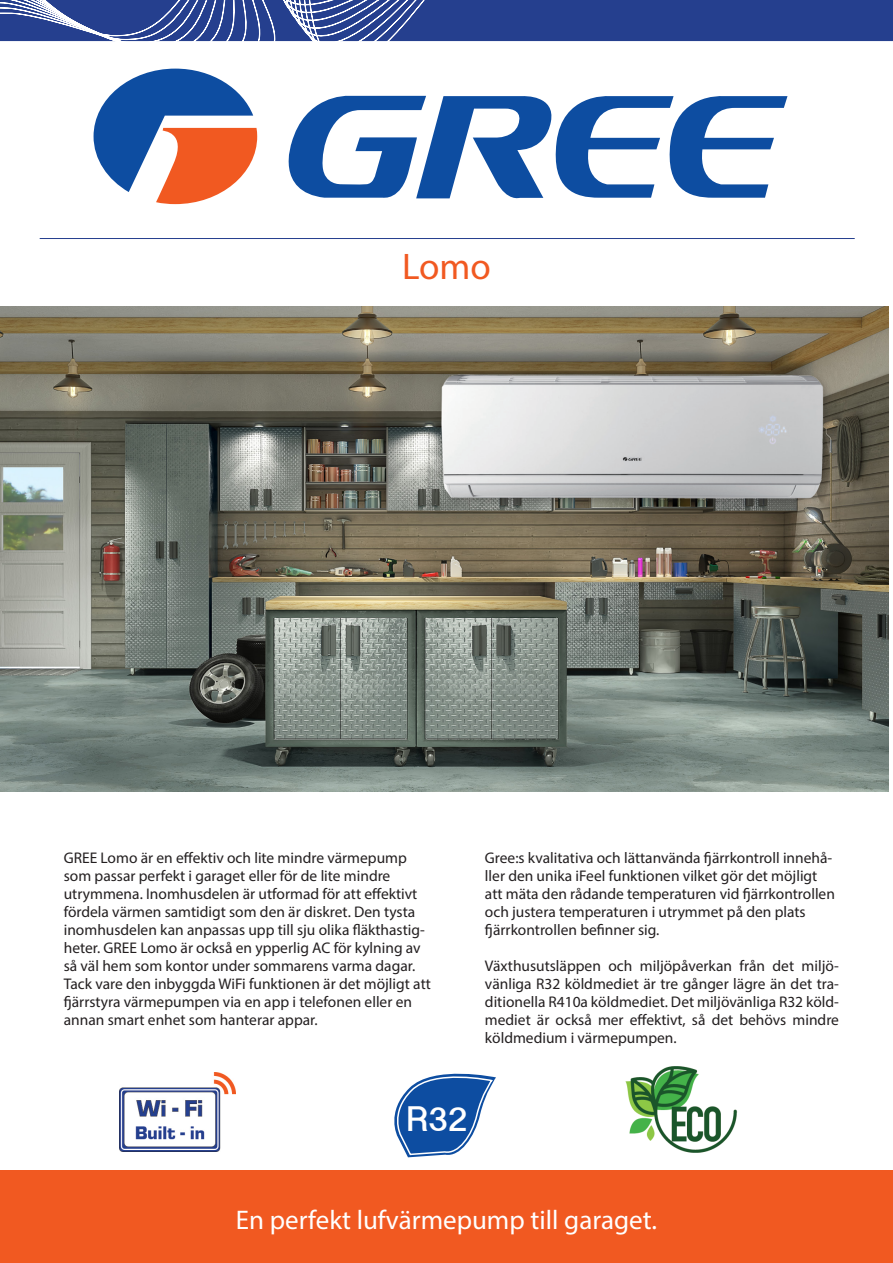
<style>
.page{position:relative;width:893px;height:1263px;background:#fff}
.page>*{position:absolute;margin:0;border:0;box-sizing:border-box;transform-origin:0 0}
.t1{font:37.2px "Myriad Pro";color:#f15921}
.t2{font:700 33px "Telugu Sangam MN";color:#fff}
.t3{font:27px "Myriad Pro";color:#fff}
.t4{font:15.45px/18px "Myriad Pro";color:#231f20}
</style>
<div class="page">
<img style="left:0;top:306px;width:888px;height:485px">
<div style="left:0;top:1170px;width:893px;height:93px;background:#f15921"></div>
<hr style="left:40px;top:238px;width:815px;height:1px;background:#253f8e">
<svg style="left:0;top:0;width:893px;height:204px"></svg>
<img style="left:119px;top:1072px;width:117px;height:80px">
<img style="left:625px;top:1066px;width:112px;height:87px">
<img style="left:416px;top:352px;width:437px;height:178px">
<svg style="left:394px;top:1073px;width:102px;height:84px"></svg>
<p class="t1" style="left:402px;top:243px;width:90px">Lomo</p>
<p class="t4" style="left:64px;top:849px;width:369px">GREE Lomo är en effektiv och lite mindre värmepump som passar perfekt i garaget eller för de lite mindre utrymmena. Inomhusdelen är utformad för att effektivt fördela värmen samtidigt som den är diskret. Den tysta inomhusdelen kan anpassas upp till sju olika fläkthastig&shy;heter. GREE Lomo är också en ypperlig AC för kylning av så väl hem som kontor under sommarens varma dagar.<br>Tack vare den inbyggda WiFi funktionen är det möjligt att fjärrstyra värmepumpen via en app i telefonen eller en annan smart enhet som hanterar appar.</p>
<p class="t4" style="left:485px;top:849px;width:351px">Gree:s kvalitativa och lättanvända fjärrkontroll innehå&shy;ller den unika iFeel funktionen vilket gör det möjligt att mäta den rådande temperaturen vid fjärrkontrollen och justera temperaturen i utrymmet på den plats fjärrkontrollen befinner sig.</p>
<p class="t4" style="left:485px;top:957px;width:355px;text-align:justify">Växthusutsläppen och miljöpåverkan från det miljö&shy;vänliga R32 köldmediet är tre gånger lägre än det tra&shy;ditionella R410a köldmediet. Det miljövänliga R32 köld&shy;mediet är också mer effektivt, så det behövs mindre köldmedium i värmepumpen.</p>
<p class="t2" style="left:407px;top:1100px;width:63px">R32</p>
<p class="t3" style="left:236px;top:1203px;width:423px">En perfekt lufvärmepump till garaget.</p>
</div>
